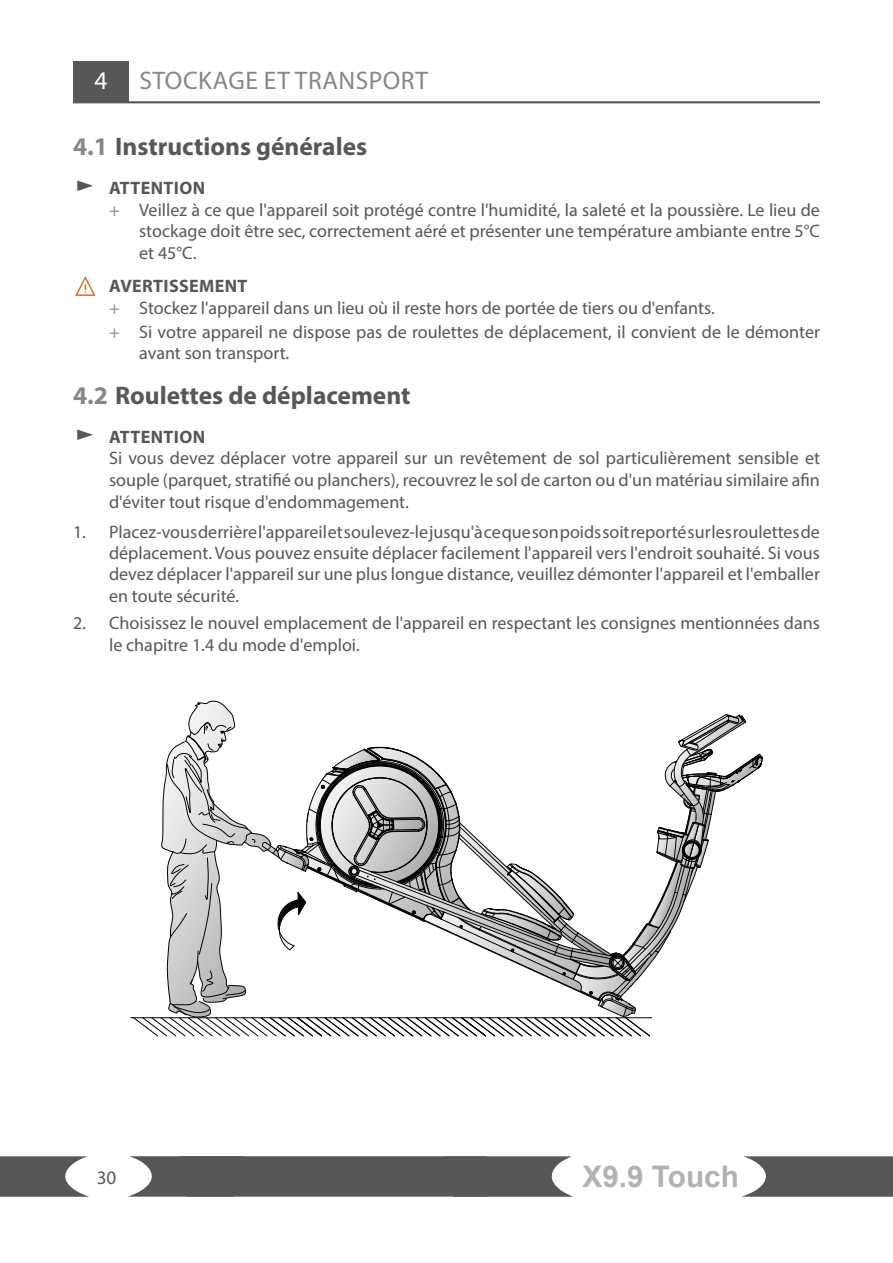
<style>
.page{position:relative;width:893px;height:1263px;background:#fff}
.page>*{position:absolute;margin:0;border:0;box-sizing:border-box;transform-origin:0 0}
.t1{font:700 29.7px "Arial";color:#b2b2b2}
.t2{font:700 25.5px "Myriad Pro";color:#575756}
.t3{font:25.5px "Myriad Pro";letter-spacing:.02em;color:#878787}
.t4{font:25.5px "Myriad Pro";color:#fff}
.t5{font:19.05px "Myriad Pro";color:#575756}
.Text_Hinweise{font:18px/21.6px "Myriad Pro";color:#575756;text-align:justify}
.t6{font:700 18px "Myriad Pro";letter-spacing:.02em;color:#575756}
.s1{color:#878787}
.s2{color:#d15c06}
</style>
<div class="page">
<hr style="left:131px;top:1017px;width:521px;height:1px;background:#020203">
<svg style="left:132px;top:700px;width:631px;height:337px"></svg>
<svg style="left:0;top:1156px;width:89px;height:41px"></svg>
<svg style="left:742px;top:1156px;width:151px;height:41px;background:#6b6b6a"></svg>
<svg style="left:128px;top:1156px;width:446px;height:41px;background:#656564"></svg>
<div style="left:73px;top:61px;width:55px;height:41px;background:#575756"></div>
<hr style="left:73px;top:101px;width:747px;height:2px;background:#575756">
<p class="t4" style="left:94px;top:65px;width:15px">4</p>
<p class="t3" style="left:139px;top:65px;width:290px">STOCKAGE ET TRANSPORT</p>
<p class="t2" style="left:73px;top:129px;width:296px"><span class="s1">4.1</span> Instructions générales</p>
<p class="t6" style="left:109px;top:176px;width:97px">ATTENTION</p>
<p class="Text_Hinweise" style="left:139px;top:198px;width:682px;text-indent:-30px"><span class="s1">+</span> Veillez à ce que l'appareil soit protégé contre l'humidité, la saleté et la poussière. Le lieu de stockage doit être sec, correctement aéré et présenter une température ambiante entre 5°C et 45°C.</p>
<p class="t6" style="left:73px;top:274px;width:176px"><span class="s2">⚠</span> AVERTISSEMENT</p>
<p class="Text_Hinweise" style="left:109px;top:297px;width:607px"><span class="s1">+</span> Stockez l'appareil dans un lieu où il reste hors de portée de tiers ou d'enfants.</p>
<p class="Text_Hinweise" style="left:139px;top:321px;width:682px;line-height:21.1px;text-indent:-30px"><span class="s1">+</span> Si votre appareil ne dispose pas de roulettes de déplacement, il convient de le démonter avant son transport.</p>
<p class="t2" style="left:73px;top:378px;width:339px"><span class="s1">4.2</span> Roulettes de déplacement</p>
<p class="t6" style="left:109px;top:425px;width:97px">ATTENTION</p>
<p class="Text_Hinweise" style="left:109px;top:447px;width:712px">Si vous devez déplacer votre appareil sur un revêtement de sol particulièrement sensible et souple (parquet, stratifié ou planchers), recouvrez le sol de carton ou d'un matériau similaire afin d'éviter tout risque d'endommagement.</p>
<p class="Text_Hinweise" style="left:109px;top:521px;width:712px;line-height:21.1px;text-indent:-36px">1. Placez-vous derrière l'appareil et soulevez-le jusqu'à ce que son poids soit reporté sur les roulettes de déplacement. Vous pouvez ensuite déplacer facilement l'appareil vers l'endroit souhaité. Si vous devez déplacer l'appareil sur une plus longue distance, veuillez démonter l'appareil et l'emballer en toute sécurité.</p>
<p class="Text_Hinweise" style="left:109px;top:612px;width:712px;text-indent:-36px">2. Choisissez le nouvel emplacement de l'appareil en respectant les consignes mentionnées dans le chapitre 1.4 du mode d'emploi.</p>
<p class="t5" style="left:97px;top:1166px;width:21px">30</p>
<h1 class="t1" style="left:582px;top:1155px;width:158px">X9.9 Touch</h1>
</div>
